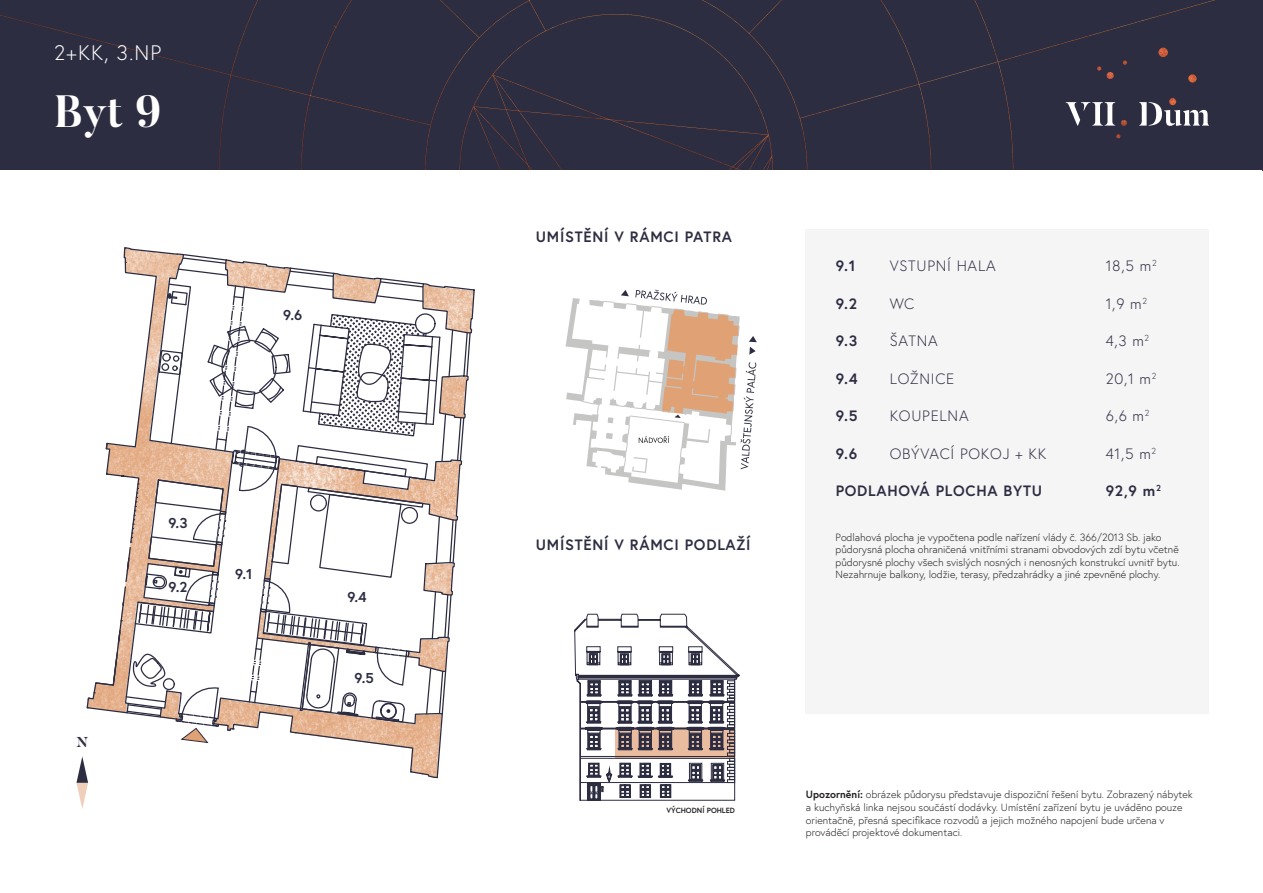
<style>
.page{position:relative;width:1263px;height:893px;background:#fff}
.page>*{position:absolute;margin:0;border:0;box-sizing:border-box;transform-origin:0 0}
.t1{font:700 45px "Butler";color:#fff}
.t2{font:300 21px "Europa";color:#fff}
.t3{font:700 15px "Europa";letter-spacing:.05em;color:#2d2d42}
.t4{font:300 15px "Europa";letter-spacing:.05em;color:#2d2d42}
.t5{font:700 14.4px "Europa";color:#2d2d42}
.t6{font:700 14.25px "Butler";color:#2d2d42}
.t7{font:300 10.5px/12.6px "Europa";color:#231f20}
.t8{font:700 7.5px "Europa";color:#231f20}
.s1{font-weight:700}
</style>
<div class="page">
<div style="left:0;top:0;width:1263px;height:171px;background:#2d2d42"></div>
<div style="left:806px;top:230px;width:403px;height:484px;background:#f5f5f6"></div>
<div style="left:1097px;top:48px;width:99px;height:90px;background:#2d2d42"></div>
<svg style="left:1066px;top:102px;width:49px;height:24px"></svg>
<svg style="left:1139px;top:102px;width:70px;height:24px"></svg>
<svg style="left:574px;top:614px;width:165px;height:186px"></svg>
<svg style="left:76px;top:247px;width:399px;height:562px"></svg>
<svg style="left:566px;top:290px;width:191px;height:201px"></svg>
<p class="t2" style="left:54px;top:39px;width:109px">2+KK, 3.NP</p>
<p class="t1" style="left:54px;top:83px;width:109px">Byt 9</p>
<p class="t6" style="left:77px;top:733px;width:13px">N</p>
<p class="t5" style="left:168px;top:513px;width:21px">9.3</p>
<p class="t5" style="left:168px;top:577px;width:20px">9.2</p>
<p class="t5" style="left:283px;top:305px;width:21px">9.6</p>
<p class="t3" style="left:536px;top:226px;width:198px">UMÍSTĚNÍ V RÁMCI PATRA</p>
<p class="t3" style="left:836px;top:256px;width:21px">9.1</p>
<p class="t4" style="left:890px;top:257px;width:107px">VSTUPNÍ HALA</p>
<p class="t4" style="left:1106px;top:257px;width:52px">18,5 m<sup>2</sup></p>
<p class="t3" style="left:836px;top:293px;width:23px">9.2</p>
<p class="t4" style="left:890px;top:294px;width:26px">WC</p>
<p class="t4" style="left:1106px;top:294px;width:43px">1,9 m<sup>2</sup></p>
<p class="t3" style="left:836px;top:331px;width:23px">9.3</p>
<p class="t4" style="left:890px;top:332px;width:50px">ŠATNA</p>
<p class="t4" style="left:1106px;top:332px;width:45px">4,3 m<sup>2</sup></p>
<p class="t3" style="left:836px;top:368px;width:23px">9.4</p>
<p class="t4" style="left:890px;top:369px;width:66px">LOŽNICE</p>
<p class="t4" style="left:1106px;top:369px;width:52px">20,1 m<sup>2</sup></p>
<p class="t3" style="left:836px;top:406px;width:23px">9.5</p>
<p class="t4" style="left:890px;top:407px;width:80px">KOUPELNA</p>
<p class="t4" style="left:1106px;top:407px;width:45px">6,6 m<sup>2</sup></p>
<p class="t3" style="left:836px;top:443px;width:23px">9.6</p>
<p class="t4" style="left:890px;top:444px;width:158px">OBÝVACÍ POKOJ + KK</p>
<p class="t4" style="left:1106px;top:444px;width:52px">41,5 m<sup>2</sup></p>
<p class="t3" style="left:836px;top:481px;width:208px">PODLAHOVÁ PLOCHA BYTU</p>
<p class="t3" style="left:1106px;top:481px;width:57px">92,9 m<sup>2</sup></p>
<p class="t7" style="left:836px;top:531px;width:345px">Podlahová plocha je vypočtena podle nařízení vlády č. 366/2013 Sb. jako půdorysná plocha ohraničená vnitřními stranami obvodových zdí bytu včetně půdorysné plochy všech svislých nosných i nenosných konstrukcí uvnitř bytu.</p>
<p class="t3" style="left:536px;top:534px;width:216px">UMÍSTĚNÍ V RÁMCI PODLAŽÍ</p>
<p class="t5" style="left:235px;top:564px;width:19px">9.1</p>
<p class="t7" style="left:836px;top:568px;width:326px">Nezahrnuje balkony, lodžie, terasy, předzahrádky a jiné zpevněné plochy.</p>
<p class="t5" style="left:347px;top:587px;width:21px">9.4</p>
<p class="t5" style="left:355px;top:668px;width:21px">9.5</p>
<p class="t8" style="left:666px;top:806px;width:70px">VÝCHODNÍ POHLED</p>
<p class="t7" style="left:806px;top:788px;width:388px"><span class="s1">Upozornění:</span> obrázek půdorysu představuje dispoziční řešení bytu. Zobrazený nábytek a kuchyňská linka nejsou součástí dodávky. Umístění zařízení bytu je uváděno pouze orientačně, přesná specifikace rozvodů a jejich možného napojení bude určena v prováděcí projektové dokumentaci.</p>
</div>
